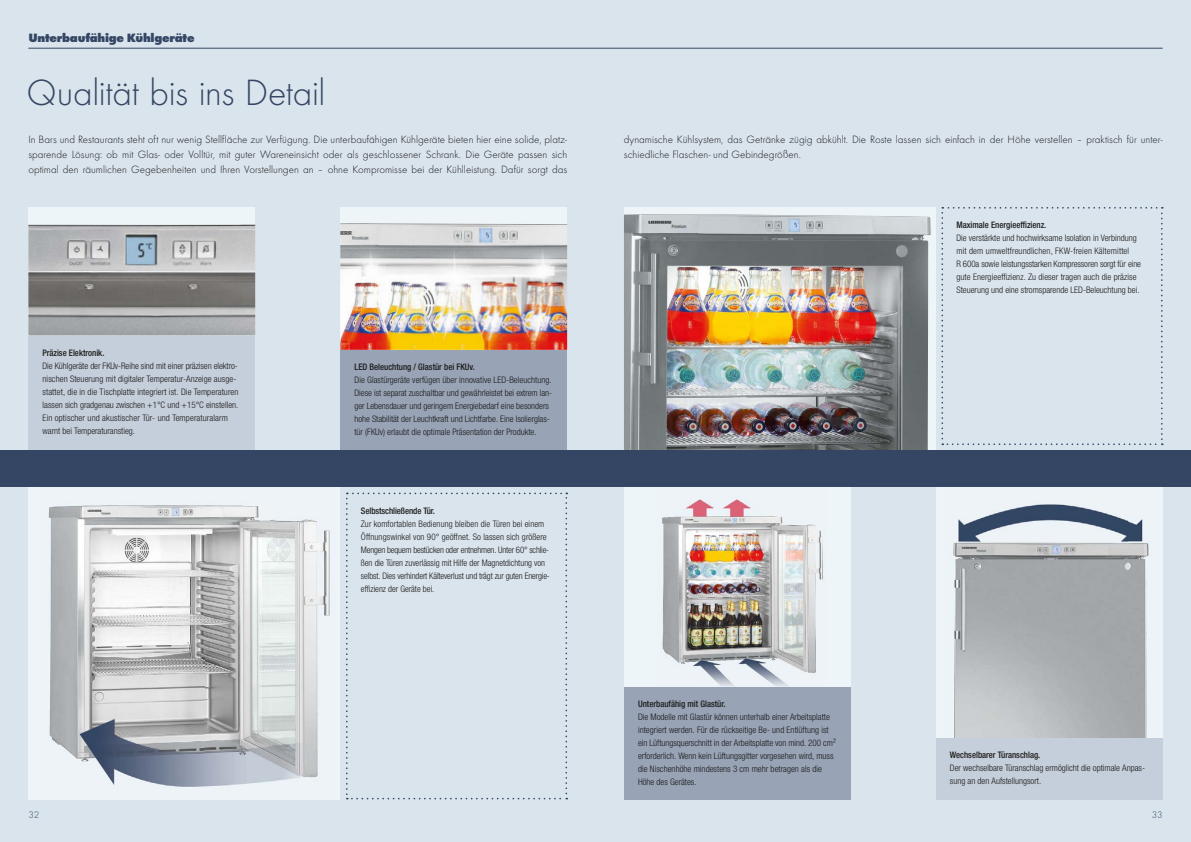
<style>
.page{position:relative;width:1191px;height:842px;background:#dae4ed}
.page>*{position:absolute;margin:0;border:0;box-sizing:border-box;transform-origin:0 0}
.t1{font:300 38px "Futura";letter-spacing:-.01em;color:#344663}
.t2{font:700 expanded 12.5px "Futura";letter-spacing:-.02em;color:#344663}
.t3{font:300 11px/15px "Futura";color:#1a1a18;text-align:justify}
.t4{font:300 10px "Futura";color:#344663}
.t5{font:300 condensed 9px/13px "Helvetica Neue LTW1 G";color:#1a1a18}
.t6{font:500 condensed 9px "Helvetica Neue LTW1 G";color:#1a1a18}
</style>
<div class="page">
<div style="left:340px;top:350px;width:227px;height:113px;background:#98a3b6"></div>
<div style="left:935px;top:737px;width:227px;height:62px;background:#c5cedb"></div>
<div style="left:624px;top:687px;width:226px;height:112px;background:#98a3b6"></div>
<div style="left:624px;top:207px;width:312px;height:250px;background:#edf5f9"></div>
<img style="left:624px;top:214px;width:306px;height:236px">
<div style="left:28px;top:327px;width:227px;height:149px;background:#c5cedb"></div>
<div style="left:28px;top:480px;width:312px;height:319px;background:#edf5f9"></div>
<img style="left:48px;top:505px;width:282px;height:282px">
<svg style="left:941px;top:207px;width:221px;height:238px"></svg>
<svg style="left:346px;top:493px;width:221px;height:306px"></svg>
<div style="left:935px;top:483px;width:227px;height:254px;background:#edf5f9"></div>
<img style="left:953px;top:504px;width:196px;height:233px">
<div style="left:624px;top:476px;width:226px;height:211px;background:#edf5f9"></div>
<img style="left:662px;top:499px;width:161px;height:188px">
<div style="left:340px;top:207px;width:227px;height:143px;background:#edf5f9"></div>
<img style="left:340px;top:223px;width:227px;height:127px">
<div style="left:0;top:450px;width:1191px;height:37px;background:#344663"></div>
<div style="left:28px;top:207px;width:227px;height:128px;background:#edf5f9"></div>
<img style="left:28px;top:225px;width:227px;height:110px">
<hr style="left:28px;top:48px;width:1134px;height:1px;background:#344663">
<h2 class="t2" style="left:28px;top:33px;width:168px">Unterbaufähige Kühlgeräte</h2>
<h1 class="t1" style="left:27px;top:77px;width:300px">Qualität bis ins Detail</h1>
<p class="t3" style="left:28px;top:132px;width:540px">In Bars und Restaurants steht oft nur wenig Stellfläche zur Verfügung. Die unterbaufähigen Kühlgeräte bieten hier eine solide, platz&shy;sparende Lösung: ob mit Glas- oder Volltür, mit guter Wareneinsicht oder als geschlossener Schrank. Die Geräte passen sich optimal den räumlichen Gegebenheiten und Ihren Vorstellungen an – ohne Kompromisse bei der Kühlleistung. Dafür sorgt das</p>
<p class="t6" style="left:43px;top:350px;width:63px">Präzise Elektronik.</p>
<p class="t5" style="left:43px;top:360px;width:197px">Die Kühlgeräte der FKUv-Reihe sind mit einer präzisen elektro&shy;nischen Steuerung mit digitaler Temperatur-Anzeige ausge&shy;stattet, die in die Tischplatte integriert ist. Die Temperaturen lassen sich gradgenau zwischen +1°C und +15°C einstellen.<br>Ein optischer und akustischer Tür- und Temperaturalarm warnt bei Temperaturanstieg.</p>
<p class="t6" style="left:354px;top:364px;width:122px">LED Beleuchtung / Glastür bei FKUv.</p>
<p class="t5" style="left:354px;top:375px;width:199px">Die Glastürgeräte verfügen über innovative LED-Beleuchtung.<br>Diese ist separat zuschaltbar und gewährleistet bei extrem lan&shy;ger Lebensdauer und geringem Energiebedarf eine besonders hohe Stabilität der Leuchtkraft und Lichtfarbe. Eine Isolierglas&shy;tür (FKUv) erlaubt die optimale Präsentation der Produkte.</p>
<p class="t6" style="left:361px;top:507px;width:76px">Selbstschließende Tür.</p>
<p class="t5" style="left:361px;top:518px;width:190px">Zur komfortablen Bedienung bleiben die Türen bei einem Öffnungswinkel von 90° geöffnet. So lassen sich größere Mengen bequem bestücken oder entnehmen. Unter 60° schlie&shy;ßen die Türen zuverlässig mit Hilfe der Magnetdichtung von selbst. Dies verhindert Kälteverlust und trägt zur guten Energie&shy;effizienz der Geräte bei.</p>
<p class="t3" style="left:624px;top:132px;width:540px">dynamische Kühlsystem, das Getränke zügig abkühlt. Die Roste lassen sich einfach in der Höhe verstellen – praktisch für unter&shy;schiedliche Flaschen- und Gebindegrößen.</p>
<p class="t6" style="left:956px;top:222px;width:91px">Maximale Energieeffizienz.</p>
<p class="t5" style="left:956px;top:233px;width:186px">Die verstärkte und hochwirksame Isolation in Verbindung mit dem umweltfreundlichen, FKW-freien Kältemittel<br>R 600a sowie leistungsstarken Kompressoren sorgt für eine gute Energieeffizienz. Zu dieser tragen auch die präzise Steuerung und eine stromsparende LED-Beleuchtung bei.</p>
<p class="t6" style="left:638px;top:701px;width:89px">Unterbaufähig mit Glastür.</p>
<p class="t5" style="left:638px;top:711px;width:199px">Die Modelle mit Glastür können unterhalb einer Arbeitsplatte integriert werden. Für die rückseitige Be- und Entlüftung ist ein Lüftungsquerschnitt in der Arbeitsplatte von mind. 200 cm² erforderlich. Wenn kein Lüftungsgitter vorgesehen wird, muss die Nischenhöhe mindestens 3 cm mehr betragen als die Höhe des Gerätes.</p>
<p class="t6" style="left:950px;top:751px;width:92px">Wechselbarer Türanschlag.</p>
<p class="t5" style="left:950px;top:762px;width:196px">Der wechselbare Türanschlag ermöglicht die optimale Anpas&shy;sung an den Aufstellungsort.</p>
<p class="t4" style="left:28px;top:811px;width:12px">32</p>
<p class="t4" style="left:1151px;top:811px;width:12px">33</p>
</div>
